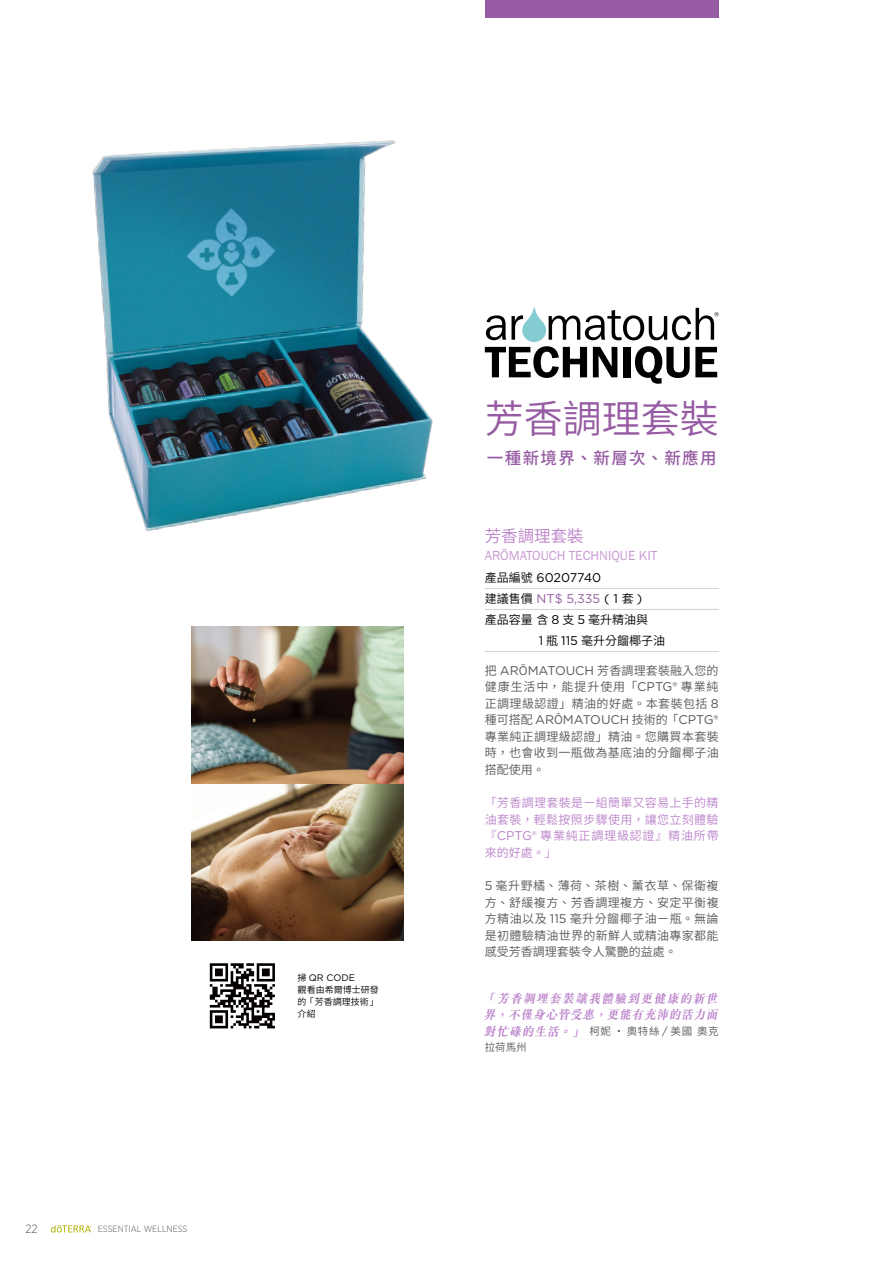
<style>
.page{position:relative;width:893px;height:1263px;background:#fff}
.page>*{position:absolute;margin:0;border:0;box-sizing:border-box;transform-origin:0 0}
.t1{font:39px "Source Han Sans TW";color:#965ba2}
.t2{font:500 16.5px "Source Han Sans TW";letter-spacing:.08em;color:#965ba2}
.t3{font:16.5px "Source Han Sans TW";color:#bb83ca}
.t4{font:13.5px "Franklin Gothic";color:#c99cd4}
.t5{font:12.6px/21px "Gotham";color:#000}
.t6{font:12.6px "Gotham";color:#595757}
.t7{font:12px/16.5px "Source Han Sans TW";letter-spacing:.03em;color:#595757;text-align:justify}
.t8{font:12px/16.5px "Source Han Sans TW";letter-spacing:.03em;color:#bb83ca;text-align:justify}
.t9{font:italic 700 12px/16.5px "jf lanyangming 1.1 Semi";color:#bb83ca}
.t10{font:12px/21px "Source Han Sans TW";color:#000}
.t11{font:300 12px "Gotham Narrow";color:#595757}
.t12{font:10.5px/15.8px "Source Han Sans TW";letter-spacing:.05em;color:#595757}
.t13{font:9.45px "Gotham";color:#000}
.t14{font:9px/12px "Source Han Sans TW";color:#000;text-align:justify}
.t15{font:300 9px "Gotham Narrow";color:#595757}
.s1{font-family:"Source Han Sans TW";font-size:9px}
.s2{font-family:"Source Han Sans TW";font-size:12px}
.s3{color:#965ba2}
.s4{font-family:"Gotham";font-size:12.6px}
.s5{font-family:"jf lanyangming 1.1 Semi";font-weight:700;font-style:italic;font-size:12px;color:#bb83ca}
.s6{font-family:"Gotham";font-size:10.95px}
</style>
<div class="page">
<div style="left:485px;top:0;width:234px;height:17px;background:#965ba2"></div>
<hr style="left:485px;top:588px;width:234px;height:1px;background:#cfd3d5">
<hr style="left:485px;top:609px;width:234px;height:1px;background:#cfd3d5">
<hr style="left:485px;top:651px;width:234px;height:1px;background:#cfd3d5">
<svg style="left:485px;top:306px;width:234px;height:78px"></svg>
<img style="left:191px;top:627px;width:213px;height:314px">
<svg style="left:210px;top:963px;width:65px;height:65px"></svg>
<hr style="left:210px;top:963px;width:18px;height:3px;background:#040000">
<svg style="left:51px;top:1225px;width:41px;height:7px"></svg>
<img style="left:92px;top:140px;width:341px;height:391px">
<p class="t11" style="left:26px;top:1222px;width:14px">22</p>
<p class="t15" style="left:98px;top:1224px;width:91px">ESSENTIAL WELLNESS</p>
<p class="t13" style="left:298px;top:972px;width:59px"><span class="s1">掃</span> QR CODE</p>
<p class="t14" style="left:298px;top:984px;width:82px">觀看由希爾博士研發的「芳香調理技術」介紹</p>
<h1 class="t1" style="left:485px;top:396px;width:235px">芳香調理套裝</h1>
<h2 class="t2" style="left:487px;top:448px;width:231px">一種新境界、新層次、新應用</h2>
<h2 class="t3" style="left:485px;top:526px;width:100px">芳香調理套裝</h2>
<p class="t4" style="left:485px;top:547px;width:174px">ARŌMATOUCH TECHNIQUE KIT</p>
<p class="t5" style="left:485px;top:567px;width:159px"><span class="s2">產品編號</span> 60207740<br><span class="s2">建議售價</span> <span class="s3">NT$ 5,335</span> ( 1 <span class="s2">套</span> )</p>
<p class="t10" style="left:539px;top:610px;width:128px;text-indent:-54px">產品容量含 <span class="s4">8</span> 支 <span class="s4">5</span> 毫升精油與<br><span class="s4">1</span> 瓶 <span class="s4">115</span> 毫升分餾椰子油</p>
<p class="t7" style="left:485px;top:662px;width:235px">把 <span class="s4">AR</span>Ō<span class="s4">MATOUCH</span> 芳香調理套裝融入您的健康生活中，能提升使用「<span class="s4">CPTG®</span> 專業純正調理級認證」精油的好處。本套裝包括 <span class="s4">8</span></p>
<p class="t6" style="left:485px;top:712px;width:235px"><span class="s2">種可搭配</span> AR<span class="s2">Ō</span>MATOUCH <span class="s2">技術的「</span>CPTG®</p>
<p class="t7" style="left:485px;top:728px;width:235px">專業純正調理級認證」精油。您購買本套裝時，也會收到一瓶做為基底油的分餾椰子油搭配使用。</p>
<p class="t8" style="left:485px;top:795px;width:235px">「芳香調理套裝是ㄧ組簡單又容易上手的精油套裝，輕鬆按照步驟使用，讓您立刻體驗『<span class="s4">CPTG®</span> 專業純正調理級認證』精油所帶來的好處。」</p>
<p class="t7" style="left:485px;top:878px;width:235px"><span class="s4">5</span> 毫升野橘、薄荷、茶樹、薰衣草、保衛複方、舒緩複方、芳香調理複方、安定平衡複方精油以及 <span class="s4">115</span> 毫升分餾椰子油ㄧ瓶。無論是初體驗精油世界的新鮮人或精油專家都能感受芳香調理套裝令人驚艷的益處。</p>
<p class="t9" style="left:484px;top:988px;width:238px">「芳香調理套裝讓我體驗到更健康的新世界，不僅身心皆受惠，更能有充沛的活力面</p>
<p class="t12" style="left:484px;top:1024px;width:236px"><span class="s5">對忙碌的生活。」</span>柯妮 · 奧特絲 <span class="s6">/</span> 美國奧克拉荷馬州</p>
</div>
